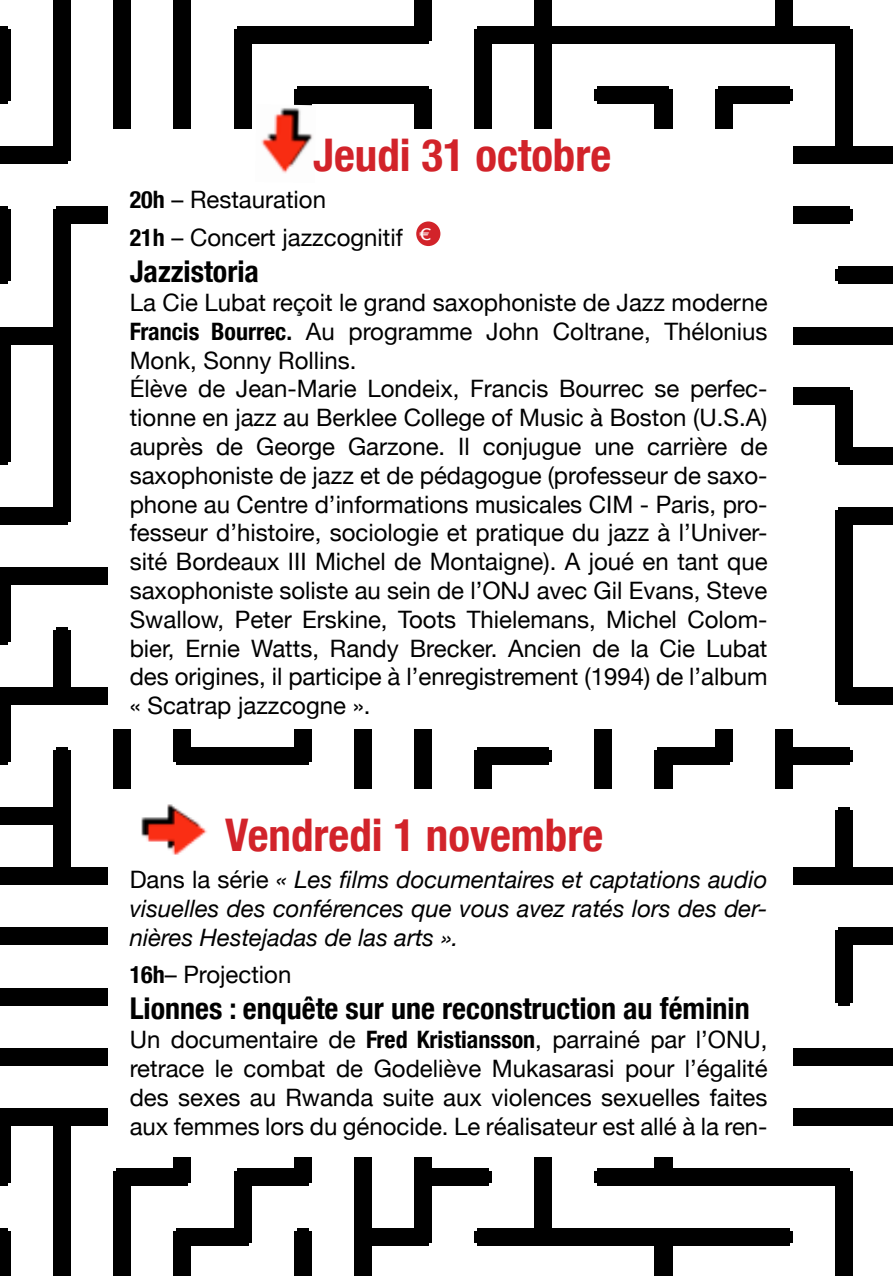
<style>
.page{position:relative;width:893px;height:1276px;background:#fff}
.page>*{position:absolute;margin:0;border:0;box-sizing:border-box;transform-origin:0 0}
.t1{font:700 condensed 45px "Helvetica Neue";color:#d2232a}
.t2{font:700 condensed 30px "Helvetica Neue";color:#000}
.t3{font:24px/28.8px "Helvetica Neue";color:#000}
.t4{font:italic 24px/28.8px "Helvetica Neue";color:#000;text-align:justify}
.s1{font-weight:700;font-stretch:condensed}
.s2{font-style:normal}
</style>
<div class="page">
<img style="left:0;top:0;width:893px;height:1276px">
<div style="left:108px;top:129px;width:685px;height:600px;background:#fff"></div>
<div style="left:108px;top:789px;width:685px;height:367px;background:#fff"></div>
<img style="left:255px;top:104px;width:61px;height:70px">
<div style="left:416px;top:221px;width:24px;height:25px;background:#d2232a;border-radius:50%"></div>
<img style="left:141px;top:804px;width:66px;height:51px">
<h1 class="t1" style="left:313px;top:128px;width:299px">Jeudi 31 octobre</h1>
<p class="t3" style="left:130px;top:180px;width:303px;line-height:37.8px"><span class="s1">20h</span> – Restauration<br><span class="s1">21h</span> – Concert jazzcognitif <sup>€</sup></p>
<p class="t2" style="left:130px;top:253px;width:131px">Jazzistoria</p>
<p class="t3" style="left:130px;top:288px;width:639px">La Cie Lubat reçoit le grand saxophoniste de Jazz moderne <span class="s1">Francis Bourrec.</span> Au programme John Coltrane, Thélonius Monk, Sonny Rollins.<br>Élève de Jean-Marie Londeix, Francis Bourrec se perfec&shy;tionne en jazz au Berklee College of Music à Boston (U.S.A) auprès de George Garzone. Il conjugue une carrière de saxophoniste de jazz et de pédagogue (professeur de saxo&shy;phone au Centre d’informations musicales CIM - Paris, pro&shy;fesseur d’histoire, sociologie et pratique du jazz à l’Univer&shy;sité Bordeaux III Michel de Montaigne). A joué en tant que saxophoniste soliste au sein de l’ONJ avec Gil Evans, Steve Swallow, Peter Erskine, Toots Thielemans, Michel Colom&shy;bier, Ernie Watts, Randy Brecker. Ancien de la Cie Lubat des origines, il participe à l’enregistrement (1994) de l’album « Scatrap jazzcogne ».</p>
<h1 class="t1" style="left:225px;top:808px;width:380px">Vendredi 1 novembre</h1>
<p class="t4" style="left:130px;top:865px;width:639px"><span class="s2">Dans la série</span> « Les films documentaires et captations audio visuelles des conférences que vous avez ratés lors des der&shy;nières Hestejadas de las arts ».</p>
<p class="t3" style="left:130px;top:960px;width:163px"><span class="s1">16h</span>– Projection</p>
<p class="t2" style="left:130px;top:990px;width:622px">Lionnes : enquête sur une reconstruction au féminin</p>
<p class="t3" style="left:130px;top:1025px;width:639px;text-align:justify">Un documentaire de <span class="s1">Fred Kristiansson</span>, parrainé par l’ONU, retrace le combat de Godeliève Mukasarasi pour l’égalité des sexes au Rwanda suite aux violences sexuelles faites aux femmes lors du génocide. Le réalisateur est allé à la ren-</p>
</div>
